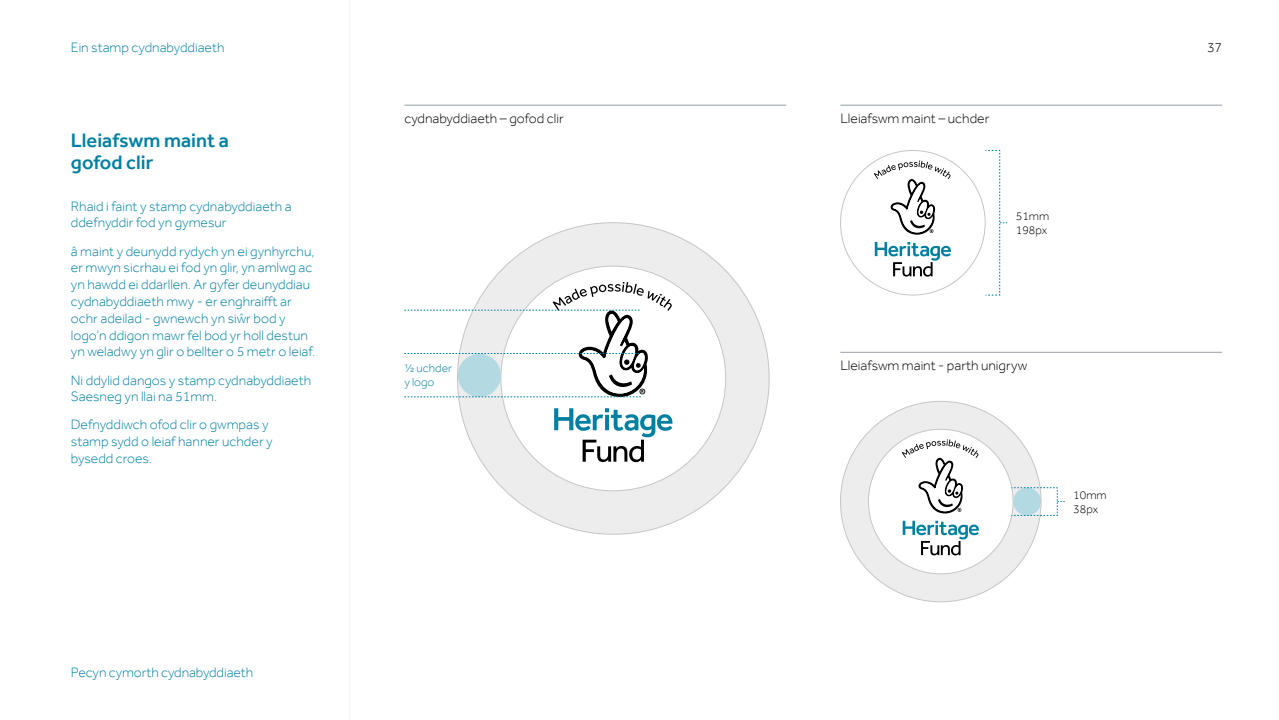
<style>
.page{position:relative;width:1279px;height:720px;background:#fff}
.page>*{position:absolute;margin:0;border:0;box-sizing:border-box;transform-origin:0 0}
.t1{font:500 20px/22px "Effra";color:#007fa1}
.t2{font:300 14px/16.8px "Effra";color:#007fa1}
.t3{font:300 14px "Effra";color:#000}
.t4{font:300 12px/14px "Effra";color:#000}
.t5{font:300 12px/14px "Effra";color:#007fa1}
</style>
<div class="page">
<hr style="left:840px;top:352px;width:382px;height:1px;background:#989fa5">
<hr style="left:404px;top:105px;width:382px;height:1px;background:#989fa5">
<hr style="left:840px;top:105px;width:382px;height:1px;background:#989fa5">
<div style="left:457px;top:223px;width:312px;height:311px;background:#ededed;border-radius:50%"></div>
<div style="left:501px;top:266px;width:225px;height:225px;background:#fff;border:1px solid #c6c6c6;border-radius:50%"></div>
<svg style="left:554px;top:408px;width:118px;height:54px"></svg>
<svg style="left:404px;top:282px;width:267px;height:116px"></svg>
<svg style="left:985px;top:150px;width:22px;height:146px"></svg>
<div style="left:840px;top:150px;width:145px;height:145px;background:#fff;border:1px solid #c6c6c6;border-radius:50%"></div>
<svg style="left:873px;top:161px;width:77px;height:74px"></svg>
<svg style="left:874px;top:242px;width:77px;height:35px"></svg>
<hr style="left:349px;top:0;width:1px;height:720px;background:#f6f6f6">
<div style="left:840px;top:401px;width:200px;height:201px;background:#ededed;border-radius:50%"></div>
<div style="left:868px;top:429px;width:145px;height:145px;background:#fff;border:1px solid #c6c6c6;border-radius:50%"></div>
<svg style="left:901px;top:439px;width:77px;height:74px"></svg>
<svg style="left:902px;top:521px;width:76px;height:34px"></svg>
<svg style="left:1011px;top:487px;width:53px;height:29px"></svg>
<p class="t2" style="left:71px;top:39px;width:155px">Ein stamp cydnabyddiaeth</p>
<h1 class="t1" style="left:71px;top:129px;width:160px">Lleiafswm maint a gofod clir</h1>
<p class="t2" style="left:71px;top:197px;width:222px">Rhaid i faint y stamp cydnabyddiaeth a ddefnyddir fod yn gymesur</p>
<p class="t2" style="left:71px;top:242px;width:246px">â maint y deunydd rydych yn ei gynhyrchu, er mwyn sicrhau ei fod yn glir, yn amlwg ac yn hawdd ei ddarllen. Ar gyfer deunyddiau cydnabyddiaeth mwy - er enghraifft ar ochr adeilad - gwnewch yn siŵr bod y logo’n ddigon mawr fel bod yr holl destun yn weladwy yn glir o bellter o 5 metr o leiaf.</p>
<p class="t2" style="left:71px;top:371px;width:242px">Ni ddylid dangos y stamp cydnabyddiaeth<br>Saesneg yn llai na 51mm.</p>
<p class="t2" style="left:71px;top:416px;width:203px">Defnyddiwch ofod clir o gwmpas y stamp sydd o leiaf hanner uchder y bysedd croes.</p>
<p class="t2" style="left:71px;top:664px;width:184px">Pecyn cymorth cydnabyddiaeth</p>
<p class="t3" style="left:404px;top:110px;width:161px">cydnabyddiaeth – gofod clir</p>
<p class="t5" style="left:404px;top:361px;width:49px">½ uchder y logo</p>
<p class="t3" style="left:840px;top:110px;width:150px">Lleiafswm maint – uchder</p>
<p class="t4" style="left:1015px;top:209px;width:35px">51mm<br>198px</p>
<p class="t3" style="left:840px;top:357px;width:189px">Lleiafswm maint - parth unigryw</p>
<p class="t4" style="left:1073px;top:487px;width:35px">10mm<br>38px</p>
<p class="t3" style="left:1206px;top:39px;width:17px">37</p>
</div>
